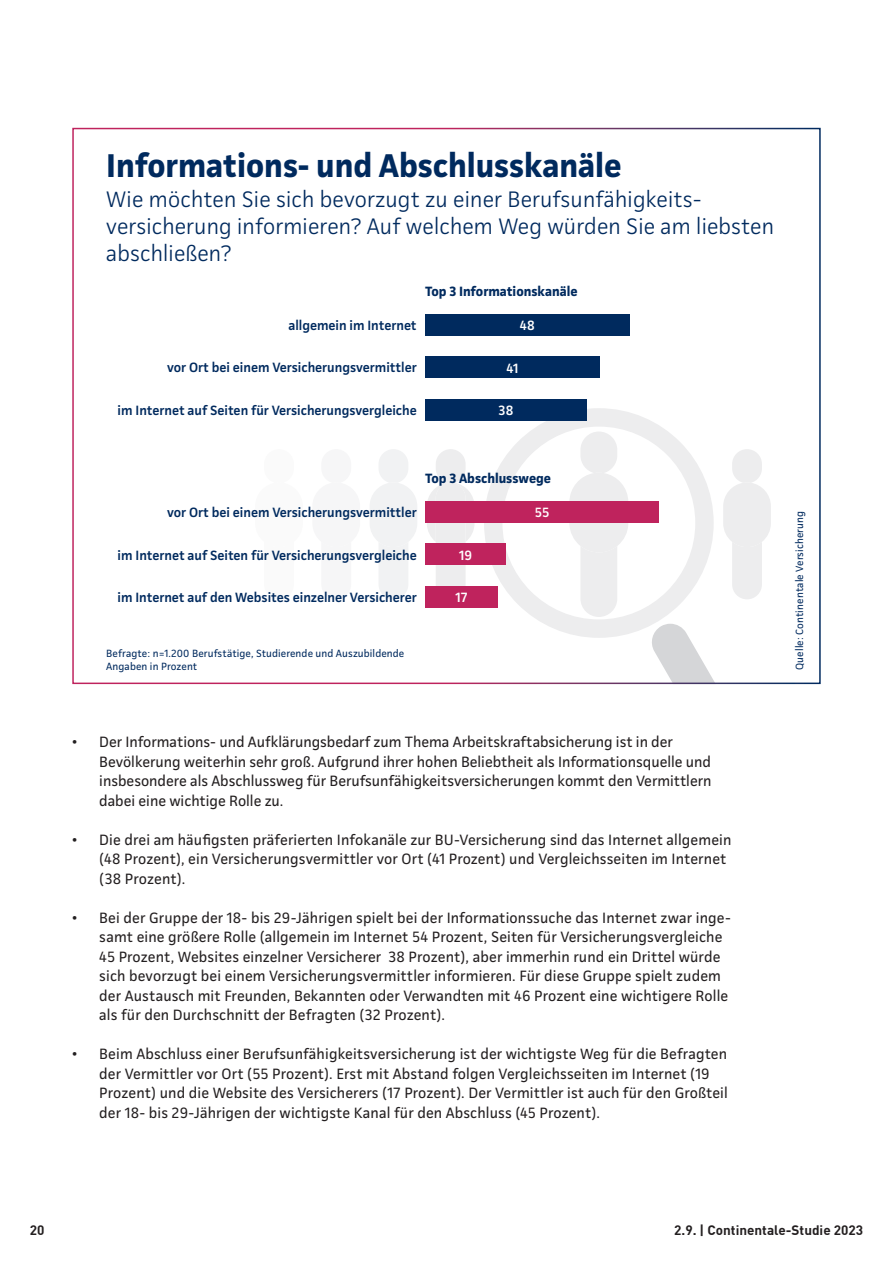
<style>
.page{position:relative;width:893px;height:1263px;background:#fff}
.page>*{position:absolute;margin:0;border:0;box-sizing:border-box;transform-origin:0 0}
.t1{font:700 33px "Continentale Pro";color:#002a5e}
.t2{font:300 22.5px/27px "Continentale Pro";letter-spacing:.01em;color:#002a5e}
.t3{font:15px/19.5px "Continentale Pro";letter-spacing:.01em;color:#231f20}
.t4{font:600 13.5px "Continentale Pro";color:#002a5e}
.t5{font:700 13.5px "Continentale Pro";color:#002a5e}
.t6{font:700 13.5px "DIN Offc Pro";color:#231f20}
.t7{font:600 13.5px "Continentale Pro";color:#fff}
.t8{font:10.5px/12.6px "Continentale Pro";letter-spacing:.01em;color:#002a5e}
</style>
<div class="page">
<svg style="left:427px;top:449px;width:47px;height:93px"></svg>
<div style="left:436px;top:483px;width:30px;height:116px;background:#ededee;border-radius:15px"></div>
<svg style="left:484px;top:408px;width:230px;height:230px"></svg>
<svg style="left:569px;top:431px;width:59px;height:186px"></svg>
<svg style="left:723px;top:449px;width:48px;height:150px"></svg>
<svg style="left:370px;top:449px;width:47px;height:150px"></svg>
<svg style="left:649px;top:624px;width:65px;height:57px"></svg>
<div style="left:425px;top:314px;width:204px;height:21px;background:#002a5e"></div>
<div style="left:425px;top:357px;width:175px;height:21px;background:#002a5e"></div>
<div style="left:425px;top:399px;width:162px;height:21px;background:#002a5e"></div>
<div style="left:425px;top:501px;width:234px;height:21px;background:#bf235d"></div>
<div style="left:425px;top:544px;width:81px;height:21px;background:#bf235d"></div>
<div style="left:425px;top:586px;width:72px;height:21px;background:#bf235d"></div>
<h1 class="t1" style="left:106px;top:145px;width:517px">Informations- und Abschlusskanäle</h1>
<h2 class="t2" style="left:106px;top:186px;width:669px">Wie möchten Sie sich bevorzugt zu einer Berufsunfähigkeits&shy;versicherung informieren? Auf welchem Weg würden Sie am liebsten abschließen?</h2>
<p class="t5" style="left:425px;top:283px;width:154px">Top 3 Informationskanäle</p>
<p class="t4" style="left:288px;top:317px;width:130px">allgemein im Internet</p>
<p class="t7" style="left:520px;top:317px;width:16px">48</p>
<p class="t4" style="left:167px;top:360px;width:251px">vor Ort bei einem Versicherungsvermittler</p>
<p class="t7" style="left:506px;top:360px;width:13px">41</p>
<p class="t4" style="left:118px;top:402px;width:301px">im Internet auf Seiten für Versicherungsvergleiche</p>
<p class="t7" style="left:499px;top:402px;width:16px">38</p>
<p class="t5" style="left:425px;top:470px;width:127px">Top 3 Abschlusswege</p>
<p class="t4" style="left:167px;top:504px;width:251px">vor Ort bei einem Versicherungsvermittler</p>
<p class="t7" style="left:535px;top:504px;width:16px">55</p>
<p class="t4" style="left:118px;top:547px;width:301px">im Internet auf Seiten für Versicherungsvergleiche</p>
<p class="t7" style="left:459px;top:547px;width:14px">19</p>
<p class="t4" style="left:118px;top:589px;width:301px">im Internet auf den Websites einzelner Versicherer</p>
<p class="t7" style="left:455px;top:589px;width:14px">17</p>
<p class="t8" style="left:106px;top:647px;width:299px">Befragte: n=1.200 Berufstätige, Studierende und Auszubildende<br>Angaben in Prozent</p>
<p class="t8" style="left:793px;top:670px;width:160px;rotate:-90deg">Quelle: Continentale Versicherung</p>
<p class="t3" style="left:99px;top:732px;width:614px;text-indent:-27px">• Der Informations- und Aufklärungsbedarf zum Thema Arbeitskraftabsicherung ist in der Bevölkerung weiterhin sehr groß. Aufgrund ihrer hohen Beliebtheit als Informationsquelle und insbesondere als Abschlussweg für Berufsunfähigkeitsversicherungen kommt den Vermittlern dabei eine wichtige Rolle zu.</p>
<p class="t3" style="left:99px;top:830px;width:634px;text-indent:-27px">• Die drei am häufigsten präferierten Infokanäle zur BU-Versicherung sind das Internet allgemein (48 Prozent), ein Versicherungsvermittler vor Ort (41 Prozent) und Vergleichsseiten im Internet (38 Prozent).</p>
<p class="t3" style="left:99px;top:908px;width:633px;text-indent:-27px">• Bei der Gruppe der 18- bis 29-Jährigen spielt bei der Informationssuche das Internet zwar inge&shy;samt eine größere Rolle (allgemein im Internet 54 Prozent, Seiten für Versicherungsvergleiche 45 Prozent, Websites einzelner Versicherer 38 Prozent), aber immerhin rund ein Drittel würde sich bevorzugt bei einem Versicherungsvermittler informieren. Für diese Gruppe spielt zudem der Austausch mit Freunden, Bekannten oder Verwandten mit 46 Prozent eine wichtigere Rolle als für den Durchschnitt der Befragten (32 Prozent).</p>
<p class="t3" style="left:99px;top:1044px;width:630px;text-indent:-27px">• Beim Abschluss einer Berufsunfähigkeitsversicherung ist der wichtigste Weg für die Befragten der Vermittler vor Ort (55 Prozent). Erst mit Abstand folgen Vergleichsseiten im Internet (19<br>Prozent) und die Website des Versicherers (17 Prozent). Der Vermittler ist auch für den Großteil der 18- bis 29-Jährigen der wichtigste Kanal für den Abschluss (45 Prozent).</p>
<p class="t6" style="left:30px;top:1219px;width:16px">20</p>
<p class="t6" style="left:674px;top:1219px;width:191px">2.9. | Continentale-Studie 2023</p>
</div>
